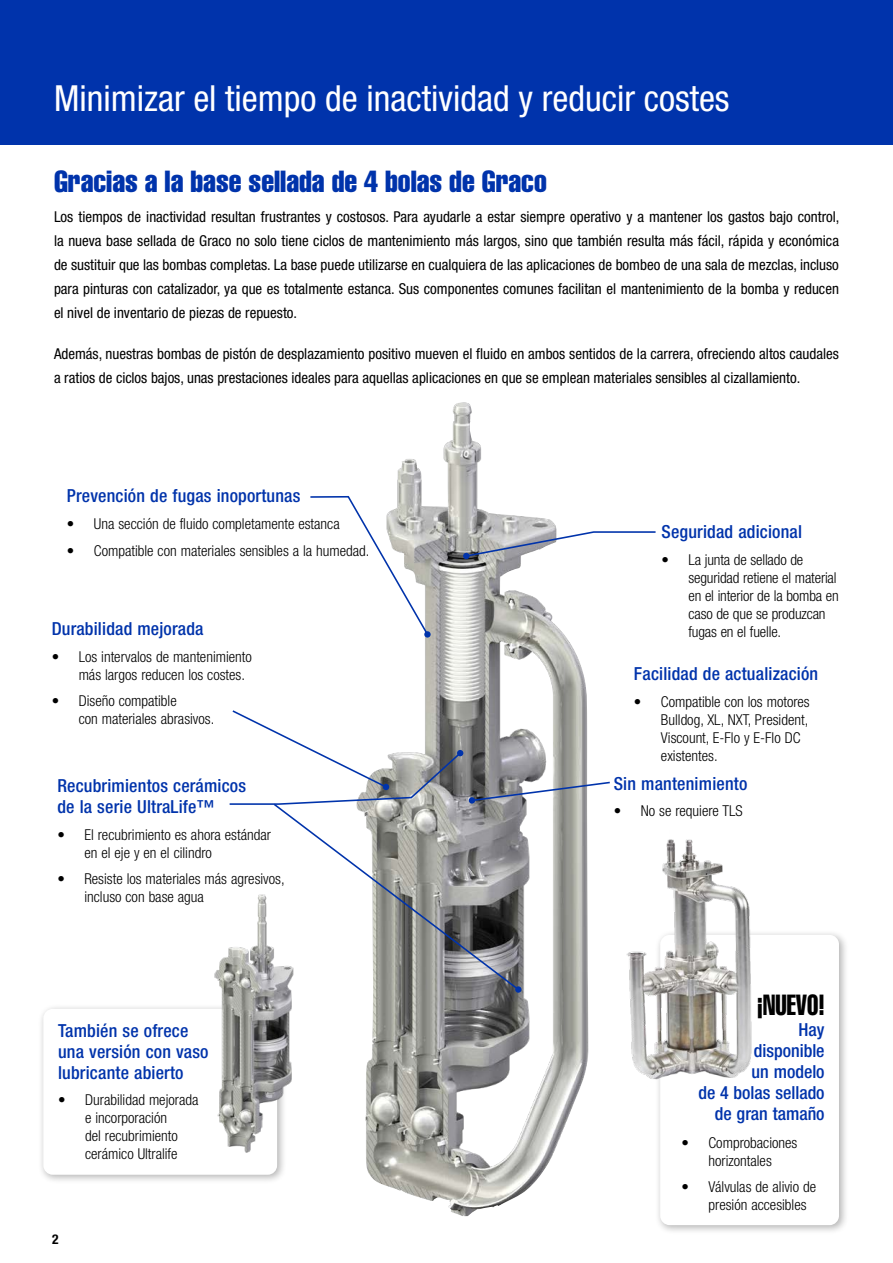
<style>
.page{position:relative;width:893px;height:1263px;background:#fff}
.page>*{position:absolute;margin:0;border:0;box-sizing:border-box;transform-origin:0 0}
.t1{font:condensed 36px "Helvetica Neue LT Std";color:#fff}
.t2{font:30px "Helvetica LT Std Comp";color:#0033ab}
.t3{font:28.65px "Helvetica LT Std Comp";color:#000;scale:.85 1}
.t4{font:500 condensed 18px/21px "Helvetica Neue LT Std";letter-spacing:.01em;color:#0033ab}
.t5{font:condensed 15px/24px "Helvetica Neue LT Std";color:#000;text-align:justify}
.t6{font:300 condensed 15px/18px "Helvetica Neue LT Std";color:#000}
.t7{font:700 condensed 13.5px "Helvetica Neue LT Std";color:#000}
</style>
<div class="page">
<div style="left:0;top:0;width:893px;height:145px;background:#0033ab"></div>
<img style="left:365px;top:402px;width:224px;height:814px">
<div style="left:38px;top:1004px;width:249px;height:180px;background:#000;opacity:.3"></div>
<div style="left:43px;top:1009px;width:234px;height:166px;background:#fff;border-radius:9px"></div>
<div style="left:655px;top:930px;width:194px;height:305px;background:#000;opacity:.3"></div>
<div style="left:660px;top:935px;width:179px;height:290px;background:#fff;border-radius:9px"></div>
<img style="left:193px;top:894px;width:99px;height:265px">
<img style="left:626px;top:839px;width:138px;height:252px">
<svg style="left:310px;top:495px;width:120px;height:142px"></svg>
<div style="left:424px;top:631px;width:7px;height:7px;background:#0033ab;border-radius:50%"></div>
<svg style="left:463px;top:530px;width:193px;height:29px"></svg>
<svg style="left:229px;top:709px;width:234px;height:96px"></svg>
<svg style="left:272px;top:802px;width:249px;height:190px"></svg>
<div style="left:515px;top:986px;width:7px;height:7px;background:#0033ab;border-radius:50%"></div>
<svg style="left:470px;top:781px;width:140px;height:21px"></svg>
<div style="left:469px;top:797px;width:6px;height:7px;background:#0033ab;border-radius:50%"></div>
<h1 class="t1" style="left:54px;top:77px;width:677px">Minimizar el tiempo de inactividad y reducir costes</h1>
<h2 class="t2" style="left:54px;top:162px;width:494px">Gracias a la base sellada de 4 bolas de Graco</h2>
<p class="t5" style="left:54px;top:204px;width:787px">Los tiempos de inactividad resultan frustrantes y costosos. Para ayudarle a estar siempre operativo y a mantener los gastos bajo control, la nueva base sellada de Graco no solo tiene ciclos de mantenimiento más largos, sino que también resulta más fácil, rápida y económica de sustituir que las bombas completas. La base puede utilizarse en cualquiera de las aplicaciones de bombeo de una sala de mezclas, incluso para pinturas con catalizador, ya que es totalmente estanca. Sus componentes comunes facilitan el mantenimiento de la bomba y reducen el nivel de inventario de piezas de repuesto.</p>
<p class="t5" style="left:54px;top:341px;width:786px">Además, nuestras bombas de pistón de desplazamiento positivo mueven el fluido en ambos sentidos de la carrera, ofreciendo altos caudales a ratios de ciclos bajos, unas prestaciones ideales para aquellas aplicaciones en que se emplean materiales sensibles al cizallamiento.</p>
<p class="t4" style="left:67px;top:485px;width:235px">Prevención de fugas inoportunas</p>
<p class="t6" style="left:67px;top:515px;width:274px">• Una sección de fluido completamente estanca</p>
<p class="t6" style="left:67px;top:541px;width:304px">• Compatible con materiales sensibles a la humedad.</p>
<p class="t4" style="left:52px;top:618px;width:153px">Durabilidad mejorada</p>
<p class="t6" style="left:79px;top:647px;width:175px;text-indent:-27px">• Los intervalos de mantenimiento más largos reducen los costes.</p>
<p class="t6" style="left:79px;top:692px;width:137px;text-indent:-27px">• Diseño compatible<br>con materiales abrasivos.</p>
<p class="t4" style="left:57px;top:775px;width:190px">Recubrimientos cerámicos de la serie UltraLife™</p>
<p class="t6" style="left:84px;top:825px;width:188px;text-indent:-27px">• El recubrimiento es ahora estándar en el eje y en el cilindro</p>
<p class="t6" style="left:84px;top:870px;width:202px;text-indent:-27px">• Resiste los materiales más agresivos, incluso con base agua</p>
<p class="t4" style="left:58px;top:1019px;width:152px">También se ofrece una versión con vaso lubricante abierto</p>
<p class="t6" style="left:58px;top:1091px;width:142px;text-align:center">• Durabilidad mejorada e incorporación<br>del recubrimiento cerámico Ultralife</p>
<p class="t7" style="left:52px;top:1231px;width:8px">2</p>
<p class="t4" style="left:661px;top:521px;width:142px">Seguridad adicional</p>
<p class="t6" style="left:688px;top:551px;width:152px;text-indent:-27px">• La junta de sellado de seguridad retiene el material en el interior de la bomba en caso de que se produzcan fugas en el fuelle.</p>
<p class="t4" style="left:634px;top:663px;width:186px">Facilidad de actualización</p>
<p class="t6" style="left:661px;top:692px;width:150px;text-indent:-27px">• Compatible con los motores<br>Bulldog, XL, NXT, President,<br>Viscount, E-Flo y E-Flo DC existentes.</p>
<p class="t4" style="left:614px;top:772px;width:135px">Sin mantenimiento</p>
<p class="t6" style="left:614px;top:802px;width:130px">• No se requiere TLS</p>
<h3 class="t3" style="left:757px;top:987px;width:81px">¡NUEVO!</h3>
<p class="t4" style="left:698px;top:1019px;width:128px;text-align:right">Hay<br>disponible<br>un modelo<br>de 4 bolas sellado de gran tamaño</p>
<p class="t6" style="left:681px;top:1133px;width:117px;text-align:center">• Comprobaciones horizontales</p>
<p class="t6" style="left:708px;top:1178px;width:109px;text-indent:-27px">• Válvulas de alivio de presión accesibles</p>
</div>
